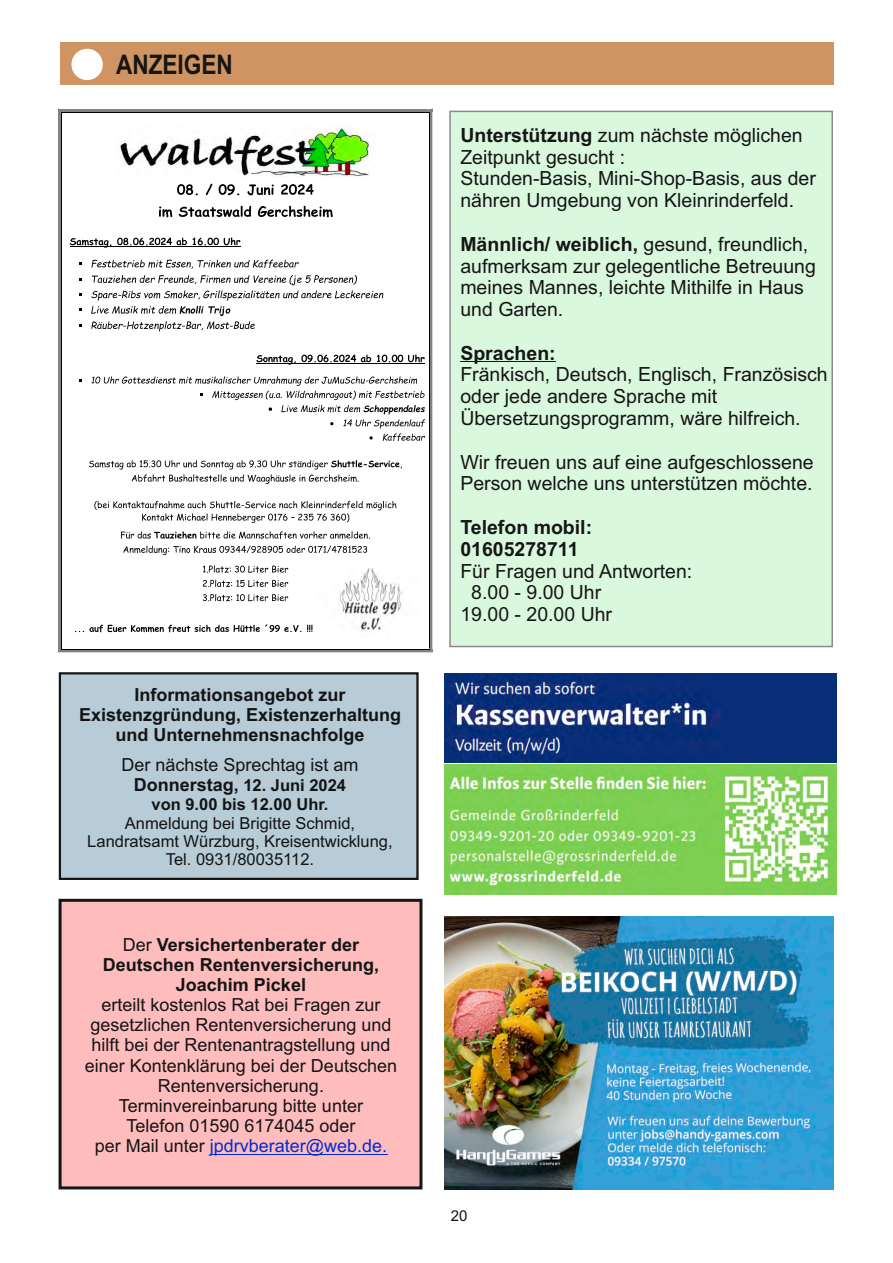
<style>
.page{position:relative;width:893px;height:1263px;background:#fff}
.page>*{position:absolute;margin:0;border:0;box-sizing:border-box;transform-origin:0 0}
.t1{font:700 27px "Arial";color:#151616;scale:.84 1}
.t2{font:19.5px/21.8px "Arial";color:#151616}
.t3{font:700 19.5px/21.8px "Arial";color:#151616}
.t4{font:18px/20.1px "Arial";color:#141515;text-align:center}
.t5{font:700 18px/20.1px "Arial";color:#131415;text-align:center}
.t6{font:700 18px/20.1px "Arial";color:#141515;text-align:center}
.t7{font:18px/20.1px "Arial";color:#131415;text-align:center}
.t8{font:16.5px/18.5px "Arial";color:#131415;text-align:center}
.t9{font:700 16.5px "Arial";color:#131415}
.t10{font:15px "Arial";color:#151616}
.s1{font-weight:700}
.s2{font-weight:700;font-size:16.5px}
.s3{font-weight:400}
.s4{color:#002cd4}
</style>
<div class="page">
<div style="left:449px;top:111px;width:384px;height:536px;background:#daf8dd"></div>
<hr style="left:460px;top:361px;width:96px;height:1px;background:#151616">
<div style="left:60px;top:42px;width:773px;height:43px;background:#cf9461"></div>
<div style="left:71px;top:49px;width:32px;height:31px;background:#fff;border-radius:50%"></div>
<img style="left:339px;top:569px;width:64px;height:62px">
<svg style="left:177px;top:184px;width:35px;height:11px"></svg>
<svg style="left:219px;top:184px;width:55px;height:11px"></svg>
<svg style="left:281px;top:184px;width:33px;height:11px"></svg>
<svg style="left:159px;top:206px;width:174px;height:11px"></svg>
<svg style="left:70px;top:237px;width:170px;height:11px"></svg>
<hr style="left:70px;top:246px;width:170px;height:1px;background:#000">
<svg style="left:92px;top:260px;width:207px;height:9px"></svg>
<svg style="left:91px;top:275px;width:292px;height:56px"></svg>
<svg style="left:256px;top:354px;width:169px;height:11px"></svg>
<hr style="left:256px;top:363px;width:169px;height:1px;background:#000">
<svg style="left:91px;top:376px;width:334px;height:65px"></svg>
<svg style="left:89px;top:460px;width:313px;height:24px"></svg>
<svg style="left:94px;top:501px;width:302px;height:22px"></svg>
<svg style="left:121px;top:531px;width:249px;height:8px"></svg>
<svg style="left:123px;top:545px;width:244px;height:10px"></svg>
<svg style="left:203px;top:565px;width:85px;height:8px"></svg>
<svg style="left:203px;top:580px;width:85px;height:7px"></svg>
<svg style="left:203px;top:594px;width:85px;height:7px"></svg>
<svg style="left:75px;top:624px;width:237px;height:8px"></svg>
<img style="left:120px;top:126px;width:252px;height:51px">
<svg style="left:58px;top:109px;width:4px;height:4px"></svg>
<hr style="left:62px;top:109px;width:367px;height:1px;background:#d3d3d3">
<hr style="left:62px;top:110px;width:367px;height:2px;background:#828282">
<hr style="left:62px;top:112px;width:367px;height:1px;background:#000">
<svg style="left:429px;top:109px;width:4px;height:4px"></svg>
<hr style="left:58px;top:113px;width:1px;height:536px;background:#d3d3d3">
<hr style="left:59px;top:113px;width:2px;height:536px;background:#828282">
<hr style="left:61px;top:113px;width:1px;height:536px;background:#000">
<hr style="left:432px;top:113px;width:1px;height:536px;background:#d3d3d3">
<hr style="left:430px;top:113px;width:2px;height:536px;background:#828282">
<hr style="left:429px;top:113px;width:1px;height:536px;background:#000">
<svg style="left:58px;top:649px;width:4px;height:4px"></svg>
<hr style="left:62px;top:652px;width:367px;height:1px;background:#d3d3d3">
<hr style="left:62px;top:650px;width:367px;height:2px;background:#828282">
<hr style="left:62px;top:649px;width:367px;height:1px;background:#000">
<svg style="left:429px;top:649px;width:4px;height:4px"></svg>
<div style="left:59px;top:899px;width:363px;height:290px;background:#ffbcbd;border:3px solid #151616"></div>
<hr style="left:210px;top:1154px;width:177px;height:1px;background:#002cd4">
<div style="left:59px;top:672px;width:360px;height:208px;background:#b7ccd7;border:2px solid #151616"></div>
<img style="left:445px;top:917px;width:389px;height:272px">
<img style="left:445px;top:673px;width:391px;height:90px">
<img style="left:445px;top:765px;width:391px;height:129px">
<h1 class="t1" style="left:116px;top:54px;width:141px">ANZEIGEN</h1>
<p class="t5" style="left:79px;top:686px;width:324px">Informationsangebot zur<br>Existenzgründung, Existenzerhaltung und Unternehmensnachfolge</p>
<p class="t7" style="left:121px;top:756px;width:239px">Der nächste Sprechtag ist am<br><span class="s1">Donnerstag,</span> <span class="s2">12. Juni 2024</span></p>
<p class="t9" style="left:152px;top:798px;width:179px">von 9.00 bis 12.00 Uhr.</p>
<p class="t8" style="left:87px;top:815px;width:307px">Anmeldung bei Brigitte Schmid,<br>Landratsamt Würzburg, Kreisentwicklung,<br>Tel. 0931/80035112.</p>
<p class="t6" style="left:103px;top:936px;width:278px"><span class="s3">Der</span> Versichertenberater der<br>Deutschen Rentenversicherung,<br>Joachim Pickel</p>
<p class="t4" style="left:85px;top:996px;width:314px">erteilt kostenlos Rat bei Fragen zur gesetzlichen Rentenversicherung und hilft bei der Rentenantragstellung und einer Kontenklärung bei der Deutschen Rentenversicherung.<br>Terminvereinbarung bitte unter<br>Telefon 01590 6174045 oder<br>per Mail unter <span class="s4">jpdrvberater@web.de.</span></p>
<p class="t2" style="left:460px;top:126px;width:357px"><span class="s1">Unterstützung</span> zum nächste möglichen Zeitpunkt gesucht :<br>Stunden-Basis, Mini-Shop-Basis, aus der nähren Umgebung von Kleinrinderfeld.</p>
<p class="t2" style="left:460px;top:235px;width:357px"><span class="s1">Männlich/ weiblich,</span> gesund, freundlich, aufmerksam zur gelegentliche Betreuung meines Mannes, leichte Mithilfe in Haus und Garten.</p>
<p class="t3" style="left:460px;top:344px;width:97px">Sprachen:</p>
<p class="t2" style="left:460px;top:365px;width:369px">Fränkisch, Deutsch, Englisch, Französisch oder jede andere Sprache mit<br>Übersetzungsprogramm, wäre hilfreich.</p>
<p class="t2" style="left:460px;top:453px;width:355px">Wir freuen uns auf eine aufgeschlossene<br>Person welche uns unterstützen möchte.</p>
<p class="t3" style="left:460px;top:518px;width:133px">Telefon mobil:<br>01605278711</p>
<p class="t2" style="left:460px;top:562px;width:233px">Für Fragen und Antworten:</p>
<p class="t2" style="left:471px;top:583px;width:132px">8.00 - 9.00 Uhr</p>
<p class="t2" style="left:460px;top:605px;width:153px">19.00 - 20.00 Uhr</p>
<p class="t10" style="left:451px;top:1210px;width:18px">20</p>
</div>
